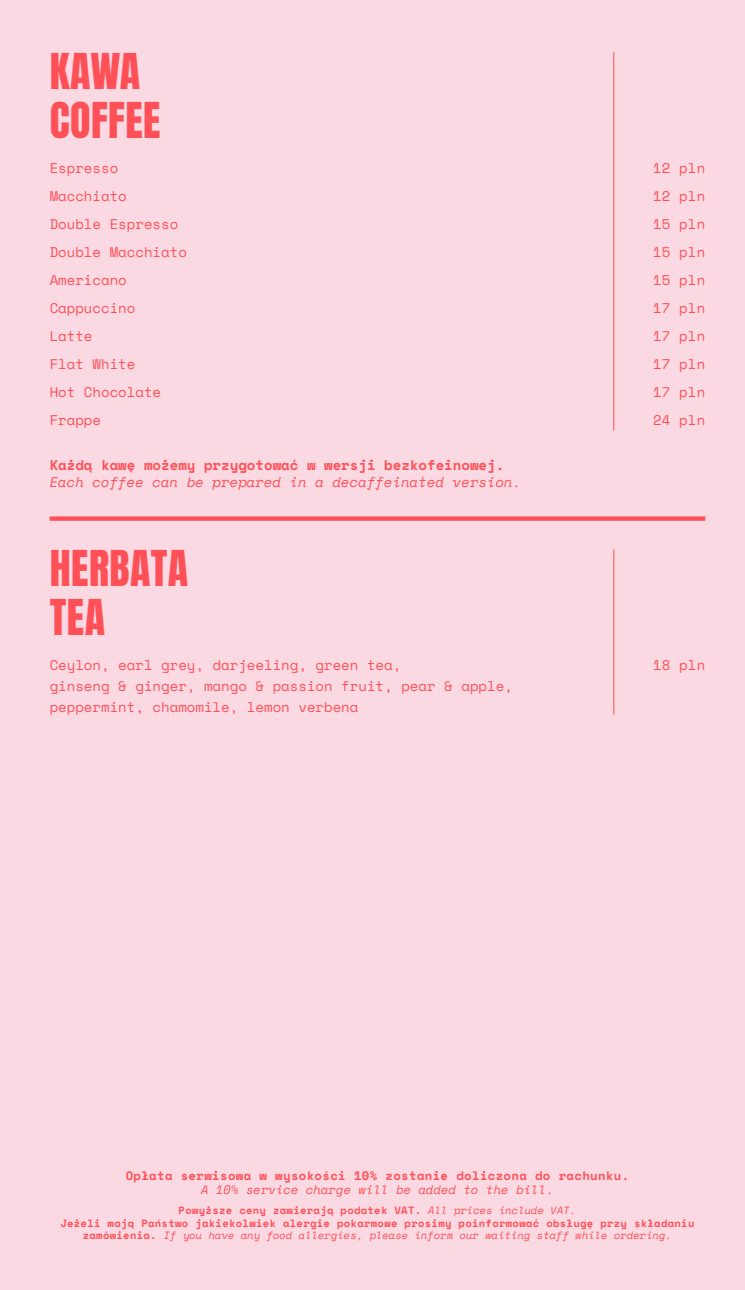
<style>
.page{position:relative;width:745px;height:1290px;background:#fff}
.page>*{position:absolute;margin:0;border:0;box-sizing:border-box;transform-origin:0 0}
.t1{font:42px/49px "Anton";letter-spacing:.01em;color:#ff5057}
.t2{font:14px/28px "Space Mono";color:#ff5057}
.t3{font:700 14px "Space Mono";color:#ff5057}
.t4{font:italic 14px "Space Mono";color:#ff5057}
.t5{font:700 12.25px "Space Mono";letter-spacing:.03em;color:#ff5057}
.t6{font:italic 12.25px "Space Mono";color:#ff5057}
.t7{font:700 10.5px/12.6px "Space Mono";letter-spacing:.03em;color:#ff5057;text-align:center}
.s1{font-weight:400;font-style:italic}
</style>
<div class="page">
<div style="left:0;top:0;width:744px;height:1290px;background:#fbd9e3"></div>
<div style="left:50px;top:516px;width:654px;height:5px;background:#ff5057"></div>
<hr style="left:613px;top:52px;width:1px;height:378px;background:#ff5057">
<hr style="left:613px;top:549px;width:1px;height:165px;background:#ff5057">
<h1 class="t1" style="left:50px;top:50px;width:112px">KAWA<br>COFFEE</h1>
<p class="t2" style="left:50px;top:153px;width:139px">Espresso<br>Macchiato<br>Double Espresso<br>Double Macchiato<br>Americano<br>Cappuccino<br>Latte<br>Flat White<br>Hot Chocolate<br>Frappe</p>
<p class="t3" style="left:50px;top:455px;width:456px">Każdą kawę możemy przygotować w wersji bezkofeinowej.</p>
<p class="t4" style="left:50px;top:472px;width:473px">Each coffee can be prepared in a decaffeinated version.</p>
<h1 class="t1" style="left:50px;top:547px;width:140px">HERBATA<br>TEA</h1>
<p class="t2" style="left:50px;top:654px;width:464px;line-height:21px">Ceylon, earl grey, darjeeling, green tea,<br>ginseng &amp; ginger, mango &amp; passion fruit, pear &amp; apple, peppermint, chamomile, lemon verbena</p>
<p class="t2" style="left:652px;top:153px;width:54px;text-align:justify">12 pln 12 pln 15 pln 15 pln 15 pln 17 pln 17 pln 17 pln 17 pln 24 pln</p>
<p class="t2" style="left:652px;top:650px;width:54px">18 pln</p>
<p class="t5" style="left:126px;top:1166px;width:504px">Opłata serwisowa w wysokości 10% zostanie doliczona do rachunku.</p>
<p class="t6" style="left:201px;top:1181px;width:354px">A 10% service charge will be added to the bill.</p>
<p class="t7" style="left:60px;top:1203px;width:635px">Powyższe ceny zawierają podatek VAT. <span class="s1">All prices include VAT.<br></span>Jeżeli mają Państwo jakiekolwiek alergie pokarmowe prosimy poinformować obsługę przy składaniu zamówienia. <span class="s1">If you have any food allergies, please inform our waiting staff while ordering.</span></p>
</div>
